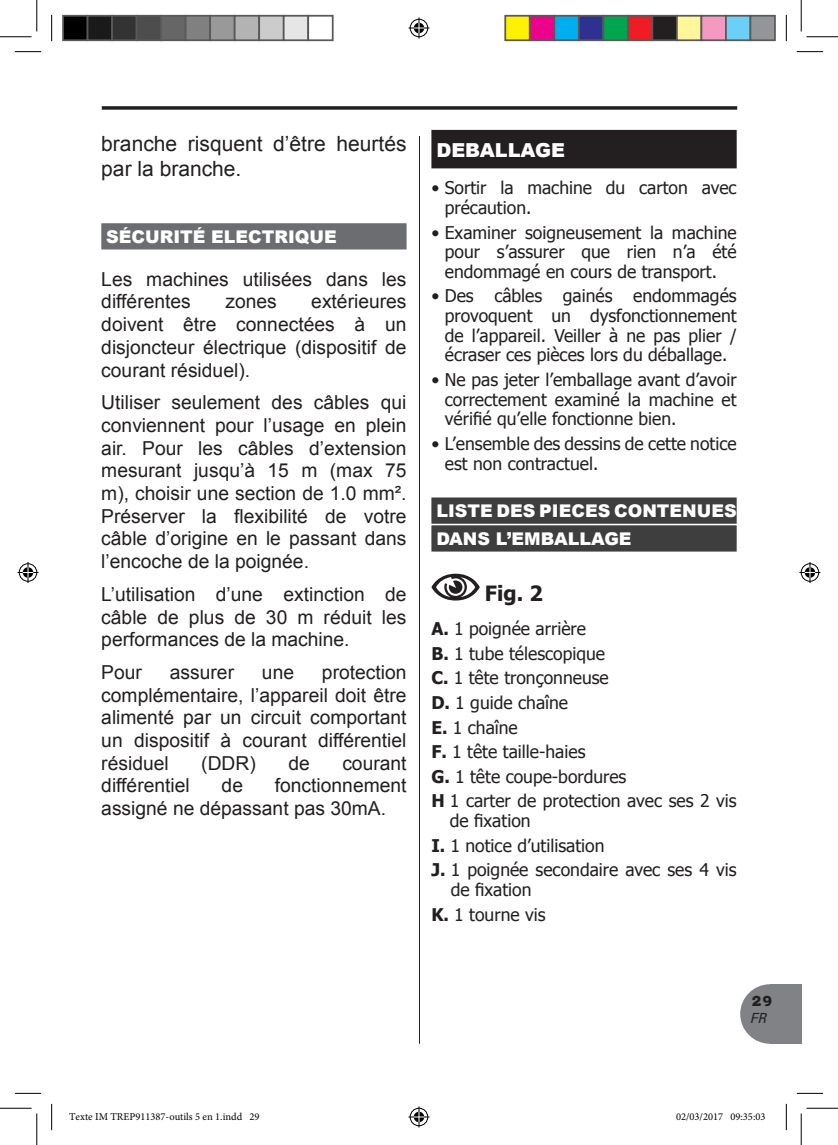
<style>
.page{position:relative;width:838px;height:1145px;background:#fff}
.page>*{position:absolute;margin:0;border:0;box-sizing:border-box;transform-origin:0 0}
.t1{font:21px/24.5px "Arial";color:#231f20}
.t2{font:700 21px "Tahoma";color:#231f20}
.t3{font:19.25px/22.8px "Arial";color:#231f20;text-align:justify}
.t4{font:900 19.25px "Arial";color:#fff}
.t5{font:17.5px/24.7px "Tahoma";color:#231f20}
.t6{font:900 17.5px/27.8px "Arial";color:#fff}
.t7{font:800 14px "Clemente P Daq";color:#231f20}
.t8{font:italic 14px "Clemente P Dah";color:#231f20}
.t9{font:10.5px "Minion Pro";color:#000}
.s1{font-weight:700}
</style>
<div class="page">
<svg style="left:102px;top:106px;width:635px;height:4px;background:#3e3a3b"></svg>
<div style="left:770px;top:984px;width:31px;height:60px;background:#808285"></div>
<div style="left:740px;top:984px;width:59px;height:60px;background:#808285;border-radius:50%"></div>
<hr style="left:419px;top:136px;width:1px;height:908px;background:#231f20">
<div style="left:101px;top:223px;width:305px;height:26px;background:#6c6d70"></div>
<div style="left:431px;top:130px;width:305px;height:38px;background:#231f20"></div>
<div style="left:431px;top:497px;width:305px;height:27px;background:#3e3e3f"></div>
<div style="left:431px;top:525px;width:305px;height:27px;background:#3e3e3f"></div>
<svg style="left:431px;top:574px;width:49px;height:27px"></svg>
<svg style="left:15px;top:51px;width:26px;height:1px"></svg>
<svg style="left:796px;top:51px;width:27px;height:1px"></svg>
<svg style="left:15px;top:1093px;width:26px;height:1px"></svg>
<svg style="left:796px;top:1093px;width:27px;height:1px"></svg>
<svg style="left:51px;top:15px;width:1px;height:26px"></svg>
<svg style="left:51px;top:1104px;width:1px;height:26px"></svg>
<svg style="left:786px;top:15px;width:1px;height:26px"></svg>
<svg style="left:786px;top:1104px;width:1px;height:26px"></svg>
<hr style="left:0;top:36px;width:32px;height:1px;background:#000">
<hr style="left:806px;top:36px;width:31px;height:1px;background:#000">
<hr style="left:0;top:1108px;width:32px;height:1px;background:#000">
<hr style="left:806px;top:1108px;width:31px;height:1px;background:#000">
<hr style="left:36px;top:0;width:1px;height:31px;background:#000">
<hr style="left:36px;top:1113px;width:1px;height:32px;background:#000">
<hr style="left:800px;top:0;width:1px;height:31px;background:#000">
<hr style="left:800px;top:1113px;width:1px;height:32px;background:#000">
<svg style="left:408px;top:18px;width:21px;height:21px"></svg>
<svg style="left:408px;top:1106px;width:21px;height:21px"></svg>
<svg style="left:18px;top:562px;width:21px;height:21px"></svg>
<svg style="left:799px;top:562px;width:21px;height:21px"></svg>
<div style="left:63px;top:16px;width:25px;height:24px;background:#000"></div>
<div style="left:62px;top:15px;width:26px;height:26px;border:2px solid #595959"></div>
<div style="left:88px;top:16px;width:24px;height:24px;background:#1a1a1a"></div>
<div style="left:87px;top:15px;width:26px;height:26px;border:2px solid #595959"></div>
<div style="left:112px;top:16px;width:25px;height:24px;background:#333"></div>
<div style="left:111px;top:15px;width:26px;height:26px;border:2px solid #595959"></div>
<div style="left:137px;top:16px;width:24px;height:24px;background:#4d4d4d"></div>
<div style="left:136px;top:15px;width:26px;height:26px;border:2px solid #595959"></div>
<div style="left:161px;top:16px;width:25px;height:24px;background:#666"></div>
<div style="left:160px;top:15px;width:26px;height:26px;border:2px solid #595959"></div>
<div style="left:186px;top:16px;width:24px;height:24px;background:#808080"></div>
<div style="left:185px;top:15px;width:26px;height:26px;border:2px solid #595959"></div>
<div style="left:210px;top:16px;width:25px;height:24px;background:#999"></div>
<div style="left:209px;top:15px;width:26px;height:26px;border:2px solid #595959"></div>
<div style="left:235px;top:16px;width:24px;height:24px;background:#b3b3b3"></div>
<div style="left:234px;top:15px;width:26px;height:26px;border:2px solid #595959"></div>
<div style="left:259px;top:16px;width:25px;height:24px;background:#ccc"></div>
<div style="left:258px;top:15px;width:26px;height:26px;border:2px solid #595959"></div>
<div style="left:284px;top:16px;width:24px;height:24px;background:#e6e6e6"></div>
<div style="left:283px;top:15px;width:26px;height:26px;border:2px solid #595959"></div>
<div style="left:307px;top:15px;width:26px;height:26px;border:2px solid #595959"></div>
<div style="left:505px;top:16px;width:24px;height:24px;background:#fff101"></div>
<div style="left:504px;top:15px;width:26px;height:26px;border:2px solid #595959"></div>
<div style="left:529px;top:16px;width:25px;height:24px;background:#ed028c"></div>
<div style="left:529px;top:15px;width:26px;height:26px;border:2px solid #595959"></div>
<div style="left:554px;top:16px;width:24px;height:24px;background:#00aeef"></div>
<div style="left:553px;top:15px;width:26px;height:26px;border:2px solid #595959"></div>
<div style="left:578px;top:16px;width:25px;height:24px;background:#2e3092"></div>
<div style="left:578px;top:15px;width:26px;height:26px;border:2px solid #595959"></div>
<div style="left:603px;top:16px;width:24px;height:24px;background:#00a54f"></div>
<div style="left:602px;top:15px;width:26px;height:26px;border:2px solid #595959"></div>
<div style="left:627px;top:16px;width:25px;height:24px;background:#ee1d23"></div>
<div style="left:627px;top:15px;width:26px;height:26px;border:2px solid #595959"></div>
<div style="left:652px;top:16px;width:24px;height:24px;background:#231f20"></div>
<div style="left:651px;top:15px;width:26px;height:26px;border:2px solid #595959"></div>
<div style="left:676px;top:16px;width:25px;height:24px;background:#fff79a"></div>
<div style="left:676px;top:15px;width:26px;height:26px;border:2px solid #595959"></div>
<div style="left:701px;top:16px;width:24px;height:24px;background:#f499c2"></div>
<div style="left:700px;top:15px;width:26px;height:26px;border:2px solid #595959"></div>
<div style="left:725px;top:16px;width:25px;height:24px;background:#6bcff6"></div>
<div style="left:725px;top:15px;width:26px;height:26px;border:2px solid #595959"></div>
<div style="left:750px;top:16px;width:24px;height:24px;background:#939598"></div>
<div style="left:749px;top:15px;width:26px;height:26px;border:2px solid #595959"></div>
<p class="t1" style="left:101px;top:132px;width:307px">branche risquent d’être heurtés par la branche.</p>
<p class="t6" style="left:106px;top:222px;width:232px">SÉCURITÉ ELECTRIQUE</p>
<p class="t3" style="left:101px;top:268px;width:307px">Les machines utilisées dans les différentes</p>
<p class="t3" style="left:101px;top:290px;width:307px;text-indent:210px">extérieures doivent être connectées à un disjoncteur électrique (dispositif de courant résiduel).</p>
<p class="t3" style="left:101px;top:391px;width:307px">Utiliser seulement des câbles qui conviennent pour l’usage en plein air. Pour les câbles d’extension mesurant jusqu’à 15 m (max 75 m), choisir une section de 1.0 mm².<br>Préserver la flexibilité de votre câble d’origine en le passant dans l’encoche de la poignée.</p>
<p class="t3" style="left:101px;top:583px;width:307px">L’utilisation d’une extinction de câble de plus de 30 m réduit les performances de la machine.</p>
<p class="t3" style="left:101px;top:661px;width:42px">Pour</p>
<p class="t3" style="left:170px;top:661px;width:66px">assurer</p>
<p class="t3" style="left:262px;top:661px;width:34px">une</p>
<p class="t3" style="left:225px;top:290px;width:53px">zones</p>
<p class="t3" style="left:101px;top:661px;width:307px;text-indent:221px">protection complémentaire, l’appareil doit être alimenté par un circuit comportant un dispositif à courant différentiel résiduel</p>
<p class="t3" style="left:201px;top:752px;width:56px">(DDR)</p>
<p class="t3" style="left:288px;top:752px;width:23px">de</p>
<p class="t3" style="left:342px;top:752px;width:66px">courant</p>
<p class="t3" style="left:101px;top:775px;width:90px">différentiel</p>
<p class="t3" style="left:221px;top:775px;width:23px">de</p>
<p class="t3" style="left:101px;top:775px;width:307px;text-indent:173px">fonctionnement assigné ne dépassant pas 30mA.</p>
<p class="t4" style="left:436px;top:136px;width:130px">DEBALLAGE</p>
<p class="t5" style="left:445px;top:177px;width:293px;line-height:19.6px;text-indent:-13px">• Sortir la machine du carton avec précaution.</p>
<p class="t5" style="left:445px;top:222px;width:293px;line-height:19.6px;text-align:justify;text-indent:-13px">• Examiner soigneusement la machine pour s’assurer que rien n’a été endommagé en cours de transport.</p>
<p class="t5" style="left:445px;top:286px;width:293px;line-height:19.6px;text-align:justify;text-indent:-13px">• Des câbles gainés endommagés provoquent un dysfonctionnement de l’appareil. Veiller à ne pas plier / écraser ces pièces lors du déballage.</p>
<p class="t5" style="left:445px;top:369px;width:293px;line-height:19.6px;text-align:justify;text-indent:-13px">• Ne pas jeter l’emballage avant d’avoir correctement examiné la machine et vérifié qu’elle fonctionne bien.</p>
<p class="t5" style="left:445px;top:433px;width:293px;line-height:19.6px;text-indent:-13px">• L’ensemble des dessins de cette notice est non contractuel.</p>
<p class="t6" style="left:436px;top:497px;width:302px">LISTE DES PIECES CONTENUES<br>DANS L’EMBALLAGE</p>
<p class="t2" style="left:485px;top:578px;width:59px">Fig. 2</p>
<p class="t5" style="left:431px;top:616px;width:307px"><span class="s1">A.</span> 1 poignée arrière<br><span class="s1">B.</span> 1 tube télescopique<br><span class="s1">C.</span> 1 tête tronçonneuse<br><span class="s1">D.</span> 1 guide chaîne<br><span class="s1">E.</span> 1 chaîne<br><span class="s1">F.</span> 1 tête taille-haies<br><span class="s1">G.</span> 1 tête coupe-bordures<br><span class="s1">H</span> 1 carter de protection avec ses 2 vis</p>
<p class="t5" style="left:431px;top:808px;width:307px;text-indent:18px">de fixation<br><span class="s1">I.</span> 1 notice d’utilisation<br><span class="s1">J.</span> 1 poignée secondaire avec ses 4 vis</p>
<p class="t5" style="left:431px;top:877px;width:116px;text-align:center">de fixation<br><span class="s1">K.</span> 1 tourne vis</p>
<p class="t7" style="left:751px;top:993px;width:23px">29</p>
<p class="t8" style="left:751px;top:1010px;width:17px">FR</p>
<p class="t9" style="left:69px;top:1109px;width:192px">Texte IM TREP911387-outils 5 en 1.indd 29</p>
<p class="t9" style="left:676px;top:1109px;width:91px">02/03/2017 09:35:03</p>
</div>
